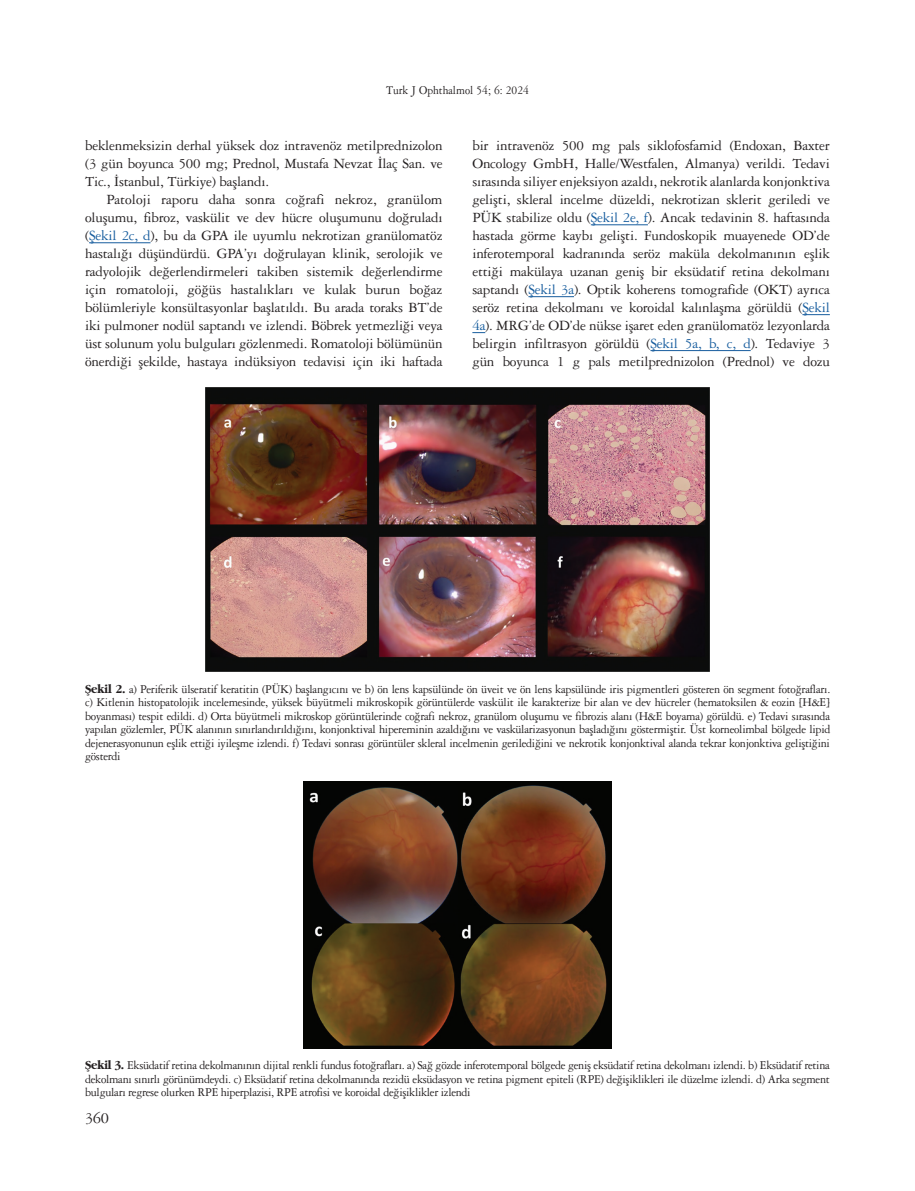
<style>
.page{position:relative;width:915px;height:1191px;background:#fff}
.page>*{position:absolute;margin:0;border:0;box-sizing:border-box;transform-origin:0 0}
.t1{font:16.5px "Garamond Three Tr";color:#231f20}
.YAZI{font:15px/18px "Garamond Three Tr";letter-spacing:-.015em;color:#231f20;text-align:justify}
.RESİM-ALTI{font:12.75px/13.5px "Garamond Three Tr";letter-spacing:-.025em;color:#231f20;text-align:justify;scale:.95 1}
.RESİM-ALTI-2{font:12.75px "Garamond Three Tr";color:#231f20;scale:.9 1}
.s1{color:#175d9e}
.s2{font-family:"Garamond Bold Tr"}
</style>
<div class="page">
<hr style="left:89px;top:242px;width:61px;height:1px;background:#175d9e">
<hr style="left:590px;top:224px;width:57px;height:1px;background:#175d9e">
<hr style="left:528px;top:296px;width:46px;height:1px;background:#175d9e">
<svg style="left:802px;top:314px;width:27px;height:1px"></svg>
<svg style="left:472px;top:332px;width:13px;height:1px"></svg>
<hr style="left:650px;top:350px;width:100px;height:1px;background:#175d9e">
<img style="left:205px;top:387px;width:504px;height:285px">
<img style="left:303px;top:781px;width:308px;height:267px">
<p class="RESİM-ALTI-2" style="left:386px;top:82px;width:160px">Turk J Ophthalmol 54; 6: 2024</p>
<p class="YAZI" style="left:85px;top:136px;width:359px">beklenmeksizin derhal yüksek doz intravenöz metilprednizolon (3 gün boyunca 500 mg; Prednol, Mustafa Nevzat İlaç San. ve Tic., İstanbul, Türkiye) başlandı.</p>
<p class="YAZI" style="left:85px;top:190px;width:359px;text-indent:21px">Patoloji raporu daha sonra coğrafi nekroz, granülom oluşumu, fibroz, vaskülit ve dev hücre oluşumunu doğruladı (<span class="s1">Şekil 2c, d</span>), bu da GPA ile uyumlu nekrotizan granülomatöz hastalığı düşündürdü. GPA’yı doğrulayan klinik, serolojik ve radyolojik değerlendirmeleri takiben sistemik değerlendirme için romatoloji, göğüs hastalıkları ve kulak burun boğaz bölümleriyle konsültasyonlar başlatıldı. Bu arada toraks BT’de iki pulmoner nodül saptandı ve izlendi. Böbrek yetmezliği veya üst solunum yolu bulguları gözlenmedi. Romatoloji bölümünün önerdiği şekilde, hastaya indüksiyon tedavisi için iki haftada</p>
<p class="YAZI" style="left:472px;top:136px;width:359px">bir intravenöz 500 mg pals siklofosfamid (Endoxan, Baxter Oncology GmbH, Halle/Westfalen, Almanya) verildi. Tedavi sırasında siliyer enjeksiyon azaldı, nekrotik alanlarda konjonktiva gelişti, skleral incelme düzeldi, nekrotizan sklerit geriledi ve PÜK stabilize oldu (<span class="s1">Şekil 2e, f</span>). Ancak tedavinin 8. haftasında hastada görme kaybı gelişti. Fundoskopik muayenede OD’de inferotemporal kadranında seröz maküla dekolmanının eşlik ettiği makülaya uzanan geniş bir eksüdatif retina dekolmanı saptandı (<span class="s1">Şekil 3a</span>). Optik koherens tomografide (OKT) ayrıca seröz retina dekolmanı ve koroidal kalınlaşma görüldü (<span class="s1">Şekil 4a</span>). MRG’de OD’de nükse işaret eden granülomatöz lezyonlarda belirgin infiltrasyon görüldü (<span class="s1">Şekil 5a, b, c, d</span>). Tedaviye 3 gün boyunca 1 g pals metilprednizolon (Prednol) ve dozu</p>
<p class="RESİM-ALTI" style="left:85px;top:681px;width:785px"><span class="s2">Şekil 2.</span> a) Periferik ülseratif keratitin (PÜK) başlangıcını ve b) ön lens kapsülünde ön üveit ve ön lens kapsülünde iris pigmentleri gösteren ön segment fotoğrafları. c) Kitlenin histopatolojik incelemesinde, yüksek büyütmeli mikroskopik görüntülerde vaskülit ile karakterize bir alan ve dev hücreler (hematoksilen &amp; eozin [H&amp;E] boyanması) tespit edildi. d) Orta büyütmeli mikroskop görüntülerinde coğrafi nekroz, granülom oluşumu ve fibrozis alanı (H&amp;E boyama) görüldü. e) Tedavi sırasında yapılan gözlemler, PÜK alanının sınırlandırıldığını, konjonktival hipereminin azaldığını ve vaskülarizasyonun başladığını göstermiştir. Üst korneolimbal bölgede lipid dejenerasyonunun eşlik ettiği iyileşme izlendi. f) Tedavi sonrası görüntüler skleral incelmenin gerilediğini ve nekrotik konjonktival alanda tekrar konjonktiva geliştiğini gösterdi</p>
<p class="RESİM-ALTI" style="left:85px;top:1058px;width:785px"><span class="s2">Şekil 3.</span> Eksüdatif retina dekolmanının dijital renkli fundus fotoğrafları. a) Sağ gözde inferotemporal bölgede geniş eksüdatif retina dekolmanı izlendi. b) Eksüdatif retina dekolmanı sınırlı görünümdeydi. c) Eksüdatif retina dekolmanında rezidü eksüdasyon ve retina pigment epiteli (RPE) değişiklikleri ile düzelme izlendi. d) Arka segment bulguları regrese olurken RPE hiperplazisi, RPE atrofisi ve koroidal değişiklikler izlendi</p>
<p class="t1" style="left:85px;top:1107px;width:25px">360</p>
</div>
